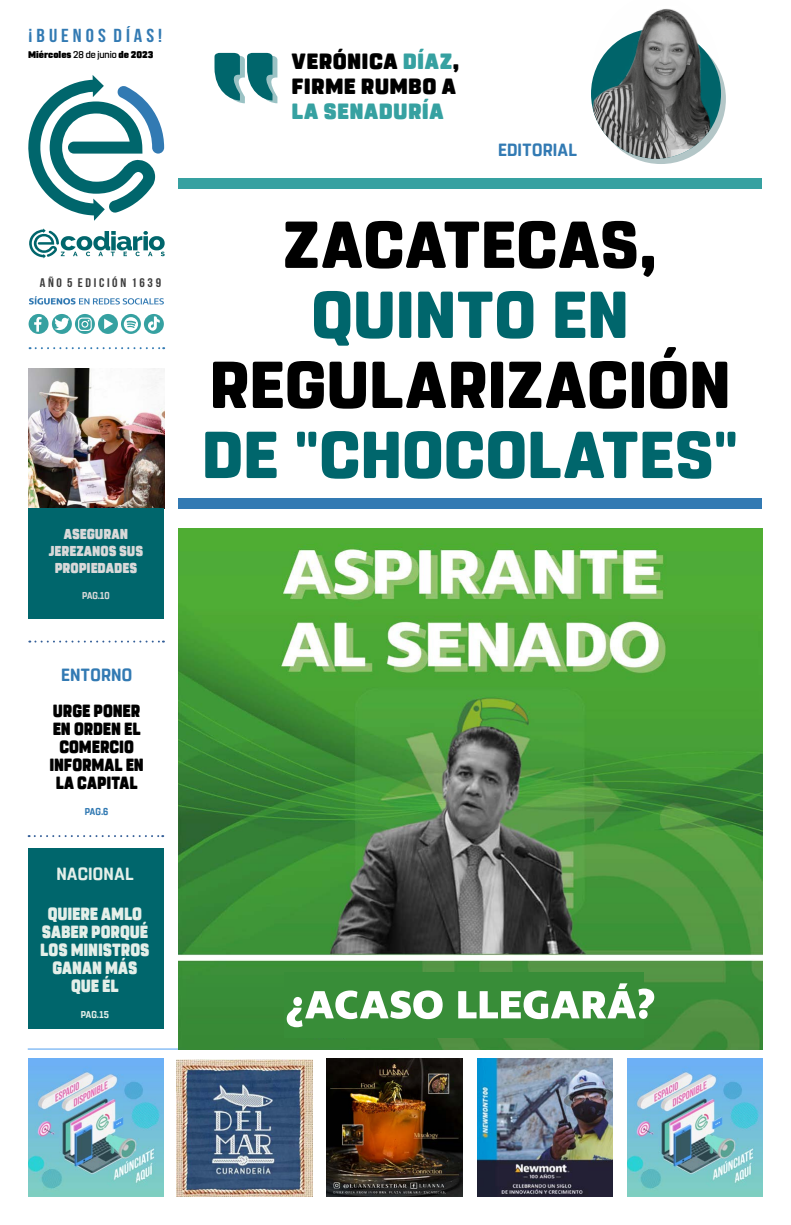
<style>
.page{position:relative;width:791px;height:1225px;background:#fff}
.page>*{position:absolute;margin:0;border:0;box-sizing:border-box;transform-origin:0 0}
.t1{font:800 66px "Rohn Rounded";letter-spacing:.01em;color:#000}
.t2{font:800 66px "Rohn Rounded";color:#00666c}
.t3{font:900 22px/25px "Rohn Rounded";letter-spacing:.015em;color:#000}
.t4{font:900 22px "Rohn Rounded";letter-spacing:.02em;color:#36a1a1}
.t5{font:18.8px "Bebas Neue";color:#327ab3;scale:1.1 1}
.t6{font:900 17.6px/18px "Rohn Rounded";color:#e4efe9;text-align:center;scale:.87 1}
.t7{font:900 17.6px/18px "Rohn Rounded";color:#000;text-align:center;scale:.87 1}
.t8{font:700 17.6px "Rohn Rounded";letter-spacing:.02em;color:#327ab3;scale:.95 1}
.t9{font:700 17.6px "Rohn Rounded";letter-spacing:.02em;color:#e4efe9;scale:.95 1}
.t10{font:900 14.3px/17px "Rohn Rounded";color:#d9d9d9;text-align:center;scale:.9 1}
.t11{font:12.5px "Bebas Neue";color:#3d3d3d;scale:1.1 1}
.t12{font:700 9.9px "Rohn Rounded";color:#d9d9d9;scale:.9 1}
.t13{font:700 9.9px "Rohn Rounded";color:#e4efe9;scale:.91 1}
.t14{font:700 9.9px "Rohn Rounded";color:#327ab3;scale:.91 1}
.t15{font:900 9.6px "Rohn Rounded";color:#000}
.s1{font-weight:500}
.s2{color:#36a1a1}
</style>
<div class="page">
<img style="left:28px;top:368px;width:136px;height:140px">
<div style="left:28px;top:508px;width:136px;height:110px;background:#00666c"></div>
<div style="left:28px;top:848px;width:136px;height:180px;background:#00666c"></div>
<svg style="left:596px;top:34px;width:130px;height:130px"></svg>
<hr style="left:28px;top:1048px;width:734px;height:1px;background:#4f9ef0">
<img style="left:477px;top:1058px;width:136px;height:138px">
<img style="left:28px;top:1058px;width:135px;height:138px">
<img style="left:628px;top:1058px;width:135px;height:138px">
<img style="left:327px;top:1058px;width:136px;height:138px">
<img style="left:177px;top:1059px;width:135px;height:137px">
<svg style="left:29px;top:228px;width:136px;height:30px"></svg>
<svg style="left:28px;top:75px;width:136px;height:146px"></svg>
<div style="left:179px;top:178px;width:583px;height:10px;background:#36a1a1"></div>
<div style="left:179px;top:498px;width:583px;height:10px;background:#327ab3"></div>
<svg style="left:29px;top:296px;width:135px;height:8px"></svg>
<svg style="left:30px;top:347px;width:134px;height:2px"></svg>
<div style="left:29px;top:314px;width:20px;height:20px;background:#36a1a1;border-radius:50%"></div>
<svg style="left:34px;top:317px;width:8px;height:15px"></svg>
<svg style="left:52px;top:314px;width:20px;height:20px"></svg>
<svg style="left:54px;top:318px;width:15px;height:12px"></svg>
<svg style="left:75px;top:314px;width:20px;height:20px"></svg>
<svg style="left:78px;top:317px;width:14px;height:14px"></svg>
<div style="left:98px;top:314px;width:20px;height:20px;background:#36a1a1;border-radius:50%"></div>
<svg style="left:121px;top:314px;width:20px;height:20px"></svg>
<div style="left:144px;top:314px;width:20px;height:20px;background:#36a1a1;border-radius:50%"></div>
<svg style="left:104px;top:318px;width:9px;height:11px"></svg>
<svg style="left:124px;top:317px;width:14px;height:14px"></svg>
<svg style="left:148px;top:316px;width:12px;height:15px"></svg>
<svg style="left:214px;top:53px;width:63px;height:50px"></svg>
<img style="left:591px;top:8px;width:130px;height:151px">
<svg style="left:29px;top:640px;width:135px;height:2px"></svg>
<svg style="left:29px;top:835px;width:134px;height:2px"></svg>
<img style="left:178px;top:528px;width:584px;height:521px">
<div style="left:284px;top:972px;width:359px;height:66px;background:#388d38"></div>
<svg style="left:287px;top:983px;width:367px;height:44px"></svg>
<p class="t5" style="left:29px;top:26px;width:123px">¡ B U E N O S D Í A S !</p>
<p class="t15" style="left:28px;top:49px;width:127px">Miércoles <span class="s1">28 de junio</span> de 2023</p>
<p class="t11" style="left:40px;top:276px;width:112px">A Ñ O 5 E D I C I Ó N 1 6 3 9</p>
<p class="t10" style="left:49px;top:525px;width:106px">ASEGURAN<br>JEREZANOS SUS<br>PROPIEDADES</p>
<p class="t12" style="left:82px;top:590px;width:32px">PAG.10</p>
<p class="t8" style="left:61px;top:665px;width:76px">ENTORNO</p>
<p class="t7" style="left:49px;top:701px;width:110px">URGE PONER<br>EN ORDEN EL<br>COMERCIO<br>INFORMAL EN<br>LA CAPITAL</p>
<p class="t14" style="left:85px;top:805px;width:28px">PAG.6</p>
<p class="t9" style="left:56px;top:864px;width:83px">NACIONAL</p>
<p class="t6" style="left:40px;top:905px;width:127px">QUIERE AMLO<br>SABER PORQUÉ<br>LOS MINISTROS<br>GANAN MÁS<br>QUE ÉL</p>
<p class="t13" style="left:81px;top:1009px;width:33px">PAG.15</p>
<p class="t3" style="left:292px;top:49px;width:169px">VERÓNICA <span class="s2">DÍAZ</span>,<br>FIRME RUMBO A</p>
<p class="t4" style="left:292px;top:98px;width:154px">LA SENADURÍA</p>
<p class="t8" style="left:498px;top:140px;width:84px">EDITORIAL</p>
<h1 class="t1" style="left:283px;top:207px;width:376px">ZACATECAS,</h1>
<h1 class="t2" style="left:311px;top:277px;width:319px">QUINTO EN</h1>
<h1 class="t1" style="left:209px;top:347px;width:523px">REGULARIZACIÓN</h1>
<h1 class="t2" style="left:202px;top:417px;width:538px">DE "CHOCOLATES"</h1>
</div>
